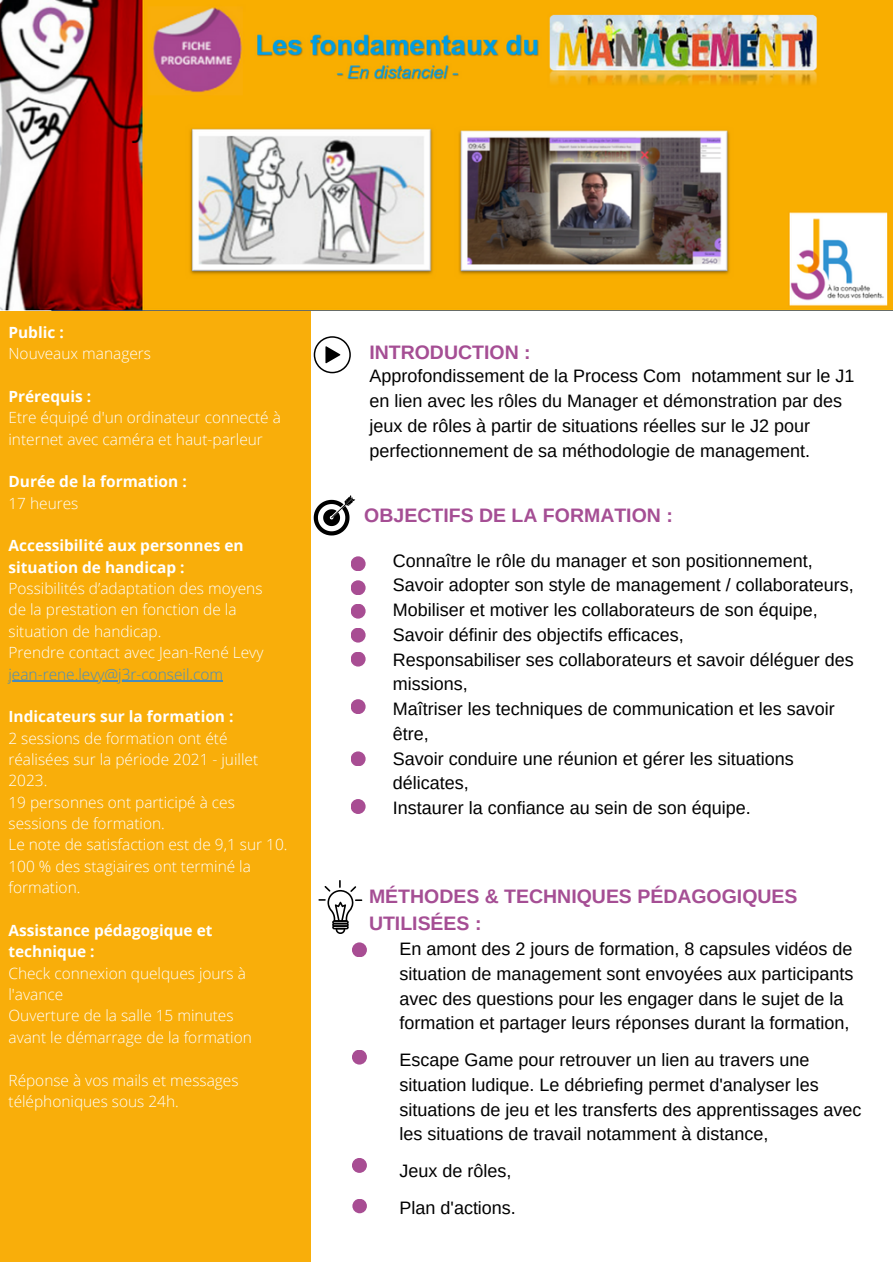
<style>
.page{position:relative;width:893px;height:1264px;background:#fff}
.page>*{position:absolute;margin:0;border:0;box-sizing:border-box;transform-origin:0 0}
.t1{font:700 19.5px/27px "Arimo";color:#a54e94}
.t2{font:18px/24.8px "Arimo";color:#000}
.t3{font:300 15.45px/21.3px "Open Sans";color:#fff}
.t4{font:700 15.45px/21.3px "Open Sans";color:#fff}
.t5{font:300 15.45px "Open Sans";color:#478cbe}
</style>
<div class="page">
<div style="left:0;top:311px;width:310px;height:951px;background:#f9ae0a"></div>
<svg style="left:314px;top:336px;width:37px;height:37px"></svg>
<div style="left:352px;top:1049px;width:15px;height:15px;background:#a84d93;border-radius:50%"></div>
<svg style="left:318px;top:880px;width:44px;height:54px"></svg>
<div style="left:352px;top:942px;width:15px;height:15px;background:#a84d93;border-radius:50%"></div>
<svg style="left:314px;top:495px;width:41px;height:40px"></svg>
<img style="left:0;top:0;width:892px;height:310px">
<hr style="left:8px;top:680px;width:215px;height:1px;background:#478cbe">
<div style="left:352px;top:1157px;width:15px;height:15px;background:#a84d93;border-radius:50%"></div>
<div style="left:352px;top:1198px;width:15px;height:15px;background:#a84d93;border-radius:50%"></div>
<div style="left:350px;top:580px;width:15px;height:15px;background:#a84d93;border-radius:50%"></div>
<div style="left:350px;top:603px;width:15px;height:15px;background:#a84d93;border-radius:50%"></div>
<div style="left:350px;top:627px;width:15px;height:15px;background:#a84d93;border-radius:50%"></div>
<div style="left:350px;top:651px;width:15px;height:15px;background:#a84d93;border-radius:50%"></div>
<div style="left:350px;top:699px;width:15px;height:15px;background:#a84d93;border-radius:50%"></div>
<div style="left:350px;top:751px;width:15px;height:15px;background:#a84d93;border-radius:50%"></div>
<div style="left:350px;top:556px;width:15px;height:15px;background:#a84d93;border-radius:50%"></div>
<div style="left:350px;top:799px;width:15px;height:15px;background:#a84d93;border-radius:50%"></div>
<p class="t4" style="left:8px;top:321px;width:57px">Public :</p>
<p class="t3" style="left:8px;top:342px;width:144px">Nouveaux managers</p>
<p class="t4" style="left:8px;top:385px;width:84px">Prérequis :</p>
<p class="t3" style="left:8px;top:406px;width:274px">Etre équipé d'un ordinateur connecté à internet avec caméra et haut-parleur</p>
<p class="t4" style="left:8px;top:470px;width:180px">Durée de la formation :</p>
<p class="t3" style="left:8px;top:492px;width:71px">17 heures</p>
<p class="t4" style="left:8px;top:534px;width:237px">Accessibilité aux personnes en</p>
<p class="t4" style="left:8px;top:556px;width:177px">situation de handicap :</p>
<p class="t3" style="left:8px;top:577px;width:255px">Possibilités d’adaptation des moyens</p>
<p class="t3" style="left:8px;top:598px;width:229px">de la prestation en fonction de la</p>
<p class="t3" style="left:8px;top:620px;width:154px">situation de handicap.</p>
<p class="t3" style="left:8px;top:641px;width:256px">Prendre contact avec Jean-René Levy</p>
<p class="t5" style="left:8px;top:663px;width:216px">jean-rene.levy@j3r-conseil.com</p>
<p class="t4" style="left:8px;top:705px;width:226px">Indicateurs sur la formation :</p>
<p class="t3" style="left:8px;top:727px;width:251px">2 sessions de formation ont été réalisées sur la période 2021 - juillet<br>2023.</p>
<p class="t3" style="left:8px;top:791px;width:228px">19 personnes ont participé à ces sessions de formation.</p>
<p class="t3" style="left:8px;top:833px;width:280px">Le note de satisfaction est de 9,1 sur 10.</p>
<p class="t3" style="left:8px;top:855px;width:244px">100 % des stagiaires ont terminé la formation.</p>
<p class="t4" style="left:8px;top:919px;width:205px">Assistance pédagogique et technique :</p>
<p class="t3" style="left:8px;top:962px;width:239px">Check connexion quelques jours à l'avance</p>
<p class="t3" style="left:8px;top:1004px;width:226px">Ouverture de la salle 15 minutes</p>
<p class="t3" style="left:8px;top:1026px;width:245px">avant le démarrage de la formation</p>
<p class="t3" style="left:8px;top:1068px;width:231px">Réponse à vos mails et messages téléphoniques sous 24h.</p>
<p class="t1" style="left:369px;top:338px;width:163px">INTRODUCTION :</p>
<p class="t2" style="left:369px;top:364px;width:486px">Approfondissement de la Process Com notamment sur le J1 en lien avec les rôles du Manager et démonstration par des jeux de rôles à partir de situations réelles sur le J2 pour perfectionnement de sa méthodologie de management.</p>
<p class="t1" style="left:364px;top:502px;width:310px">OBJECTIFS DE LA FORMATION :</p>
<p class="t2" style="left:393px;top:548px;width:421px">Connaître le rôle du manager et son positionnement,</p>
<p class="t2" style="left:393px;top:572px;width:462px">Savoir adopter son style de management / collaborateurs,</p>
<p class="t2" style="left:393px;top:597px;width:426px">Mobiliser et motiver les collaborateurs de son équipe,</p>
<p class="t2" style="left:393px;top:622px;width:292px">Savoir définir des objectifs efficaces,</p>
<p class="t2" style="left:393px;top:647px;width:462px">Responsabiliser ses collaborateurs et savoir déléguer des missions,</p>
<p class="t2" style="left:393px;top:696px;width:443px">Maîtriser les techniques de communication et les savoir être,</p>
<p class="t2" style="left:393px;top:746px;width:402px">Savoir conduire une réunion et gérer les situations délicates,</p>
<p class="t2" style="left:393px;top:795px;width:359px">Instaurer la confiance au sein de son équipe.</p>
<p class="t1" style="left:369px;top:883px;width:430px">MÉTHODES &amp; TECHNIQUES PÉDAGOGIQUES<br>UTILISÉES :</p>
<p class="t2" style="left:399px;top:936px;width:455px">En amont des 2 jours de formation, 8 capsules vidéos de situation de management sont envoyées aux participants avec des questions pour les engager dans le sujet de la formation et partager leurs réponses durant la formation,</p>
<p class="t2" style="left:399px;top:1047px;width:463px">Escape Game pour retrouver un lien au travers une situation ludique. Le débriefing permet d'analyser les situations de jeu et les transferts des apprentissages avec les situations de travail notamment à distance,</p>
<p class="t2" style="left:399px;top:1158px;width:113px">Jeux de rôles,</p>
<p class="t2" style="left:399px;top:1195px;width:118px">Plan d'actions.</p>
</div>
